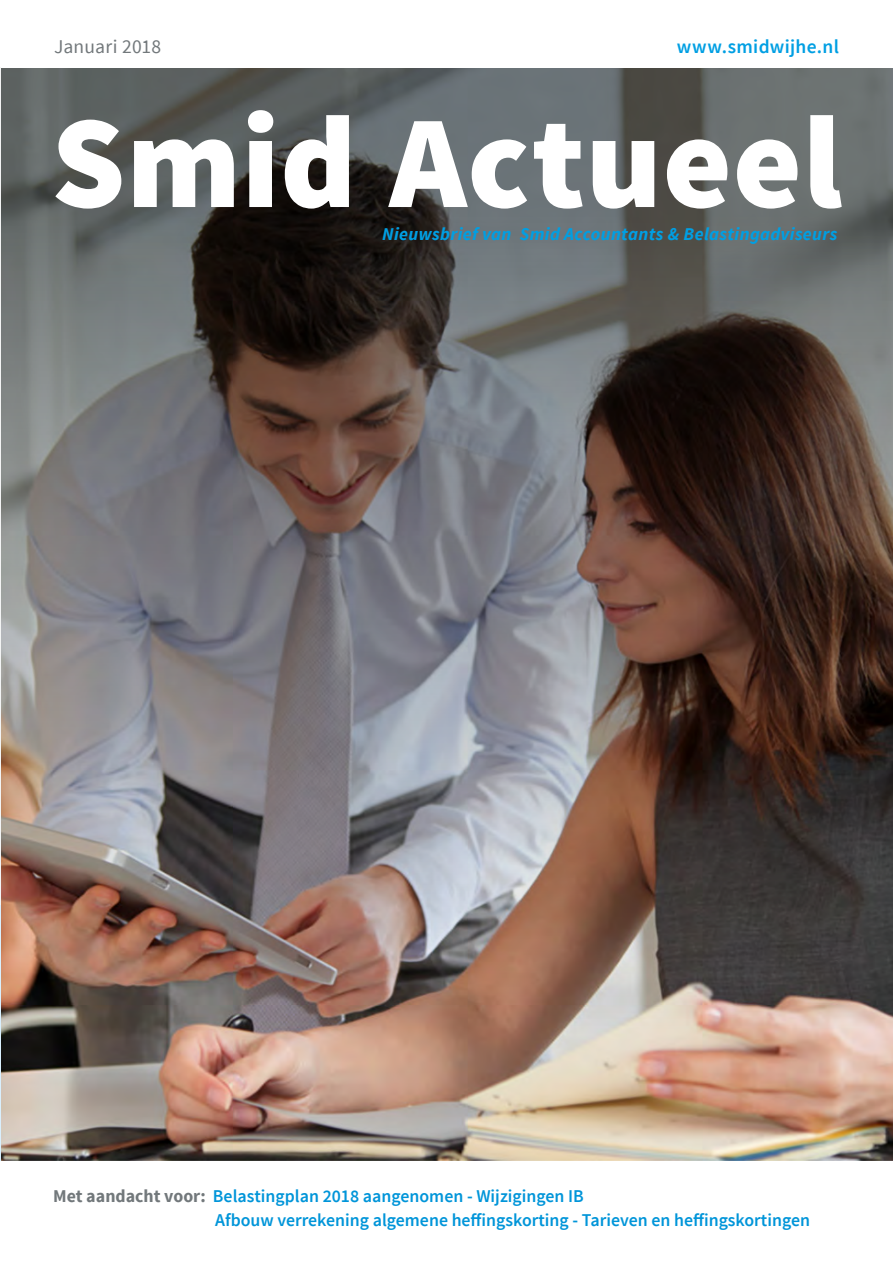
<style>
.page{position:relative;width:893px;height:1263px;background:#fff}
.page>*{position:absolute;margin:0;border:0;box-sizing:border-box;transform-origin:0 0}
.t1{font:900 132px "Source Sans Pro";letter-spacing:.005em;color:#fff}
.t2{font:600 19.5px "Source Sans Pro";letter-spacing:.015em;color:#009fe3}
.t3{font:19.5px "Source Sans Pro";letter-spacing:.01em;color:#72787b}
.t4{font:600 18px/24.3px "Source Sans Pro";color:#0095d9}
.t5{font:italic 700 18px "Source Sans Pro";letter-spacing:.02em;color:#009fe3}
.s1{font-weight:700;color:#72787b}
</style>
<div class="page">
<img style="left:1px;top:68px;width:892px;height:1093px">
<hr style="left:0;top:905px;width:1px;height:256px;background:#d9effd">
<hr style="left:0;top:68px;width:1px;height:837px;background:#f2f3f3">
<p class="t3" style="left:54px;top:34px;width:109px">Januari 2018</p>
<p class="t2" style="left:677px;top:34px;width:164px">www.smidwijhe.nl</p>
<p class="t1" style="left:51px;top:77px;width:792px">Smid Actueel</p>
<p class="t5" style="left:382px;top:222px;width:457px">Nieuwsbrief van Smid Accountants &amp; Belastingadviseurs</p>
<p class="t4" style="left:215px;top:1184px;width:596px;text-indent:-162px"><span class="s1">Met aandacht voor:</span> Belastingplan 2018 aangenomen - Wijzigingen IB<br>Afbouw verrekening algemene heffingskorting - Tarieven en heffingskortingen</p>
</div>
